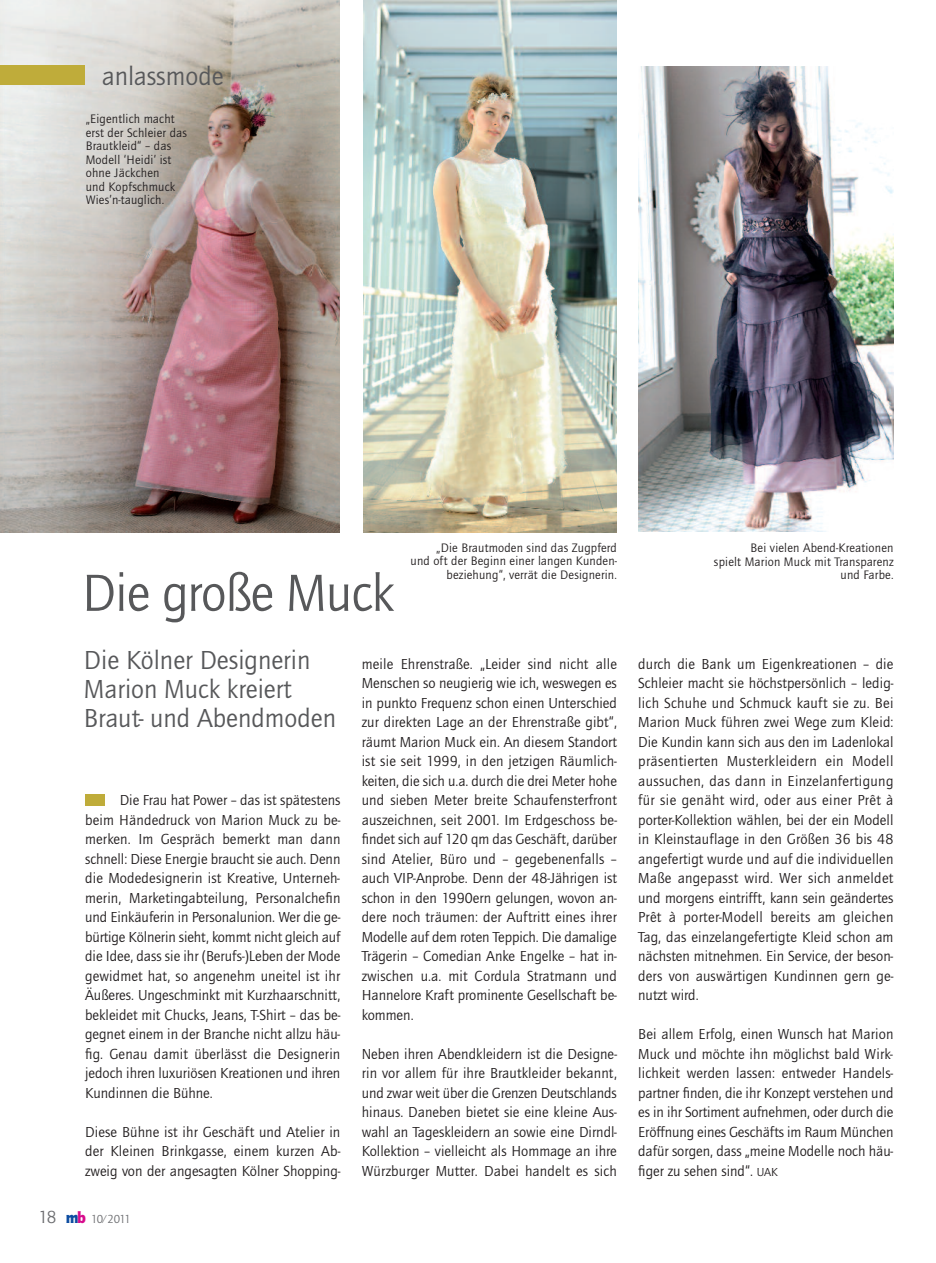
<style>
.page{position:relative;width:936px;height:1263px;background:#fff}
.page>*{position:absolute;margin:0;border:0;box-sizing:border-box;transform-origin:0 0}
.t1{font:54px "Quay Sans ITC Std";letter-spacing:-.015em;color:#57585a}
.t2{font:27px/29.2px "Quay Sans ITC Std";color:#57585a}
.t3{font:15px/19.5px "Quay Sans ITC Std";color:#231f20;text-align:justify}
.t4{font:12.75px/13.5px "Quay Sans ITC Std";letter-spacing:.015em;color:#231f20;text-align:right}
.t5{font:12px "Quay Sans ITC Std";letter-spacing:-.06em;color:#6c6d70}
.s1{font-size:12px}
.s2{font-size:18px}
.s3{font-weight:900;font-size:16.5px;color:#0d4da1}
.s4{font-weight:900;font-size:16.5px;color:#d70b8c}
</style>
<div class="page">
<img style="left:0;top:0;width:340px;height:533px">
<img style="left:363px;top:0;width:254px;height:533px">
<img style="left:638px;top:66px;width:255px;height:465px">
<div style="left:85px;top:794px;width:20px;height:12px;background:#bfac3a"></div>
<div style="left:0;top:66px;width:85px;height:19px;background:#bfac3a"></div>
<h2 class="t2" style="left:102px;top:64px;width:123px">anlassmode</h2>
<p class="t4" style="left:86px;top:113px;width:103px;text-align:left">„Eigentlich macht erst der Schleier das<br>Brautkleid“ – das<br>Modell ‘Heidi’ ist ohne Jäckchen<br>und Kopfschmuck<br>Wies’n-tauglich.</p>
<p class="t4" style="left:410px;top:542px;width:208px">„Die Brautmoden sind das Zugpferd<br>und oft der Beginn einer langen Kunden&shy;beziehung“, verrät die Designerin.</p>
<p class="t4" style="left:714px;top:542px;width:181px">Bei vielen Abend-Kreationen<br>spielt Marion Muck mit Transparenz und Farbe.</p>
<h1 class="t1" style="left:82px;top:575px;width:314px">Die große Muck</h1>
<h2 class="t2" style="left:84px;top:648px;width:254px">Die Kölner Designerin<br>Marion Muck kreiert<br>Braut- und Abendmoden</h2>
<p class="t3" style="left:361px;top:656px;width:257px">meile Ehrenstraße. „Leider sind nicht alle Menschen so neugierig wie ich, weswegen es in punkto Frequenz schon einen Unterschied zur direkten Lage an der Ehrenstraße gibt“, räumt Marion Muck ein. An diesem Standort ist sie seit 1999, in den jetzigen Räumlich&shy;keiten, die sich u.a. durch die drei Meter hohe und sieben Meter breite Schaufensterfront auszeichnen, seit 2001. Im Erdgeschoss be&shy;findet sich auf 120 qm das Geschäft, darüber sind Atelier, Büro und – gegebenenfalls – auch VIP-Anprobe. Denn der 48-Jährigen ist schon in den 1990ern gelungen, wovon an&shy;dere noch träumen: der Auftritt eines ihrer Modelle auf dem roten Teppich. Die damalige Trägerin – Comedian Anke Engelke – hat in&shy;zwischen u.a. mit Cordula Stratmann und Hannelore Kraft prominente Gesellschaft be&shy;kommen.</p>
<p class="t3" style="left:361px;top:1046px;width:257px">Neben ihren Abendkleidern ist die Designe&shy;rin vor allem für ihre Brautkleider bekannt, und zwar weit über die Grenzen Deutschlands hinaus. Daneben bietet sie eine kleine Aus&shy;wahl an Tageskleidern an sowie eine Dirndl-Kollektion – vielleicht als Hommage an ihre Würzburger Mutter. Dabei handelt es sich</p>
<p class="t3" style="left:638px;top:656px;width:257px">durch die Bank um Eigenkreationen – die Schleier macht sie höchstpersönlich – ledig&shy;lich Schuhe und Schmuck kauft sie zu. Bei Marion Muck führen zwei Wege zum Kleid:<br>Die Kundin kann sich aus den im Ladenlokal präsentierten Musterkleidern ein Modell aussuchen, das dann in Einzelanfertigung für sie genäht wird, oder aus einer Prêt à porter-Kollektion wählen, bei der ein Modell in Kleinstauflage in den Größen 36 bis 48 angefertigt wurde und auf die individuellen Maße angepasst wird. Wer sich anmeldet und morgens eintrifft, kann sein geändertes Prêt à porter-Modell bereits am gleichen Tag, das einzelangefertigte Kleid schon am nächsten mitnehmen. Ein Service, der beson&shy;ders von auswärtigen Kundinnen gern ge&shy;nutzt wird.</p>
<p class="t3" style="left:638px;top:1026px;width:257px">Bei allem Erfolg, einen Wunsch hat Marion Muck und möchte ihn möglichst bald Wirk&shy;lichkeit werden lassen: entweder Handels&shy;partner finden, die ihr Konzept verstehen und es in ihr Sortiment aufnehmen, oder durch die Eröffnung eines Geschäfts im Raum München dafür sorgen, dass „meine Modelle noch häu&shy;figer zu sehen sind“. <span class="s1">UAK</span></p>
<p class="t3" style="left:85px;top:792px;width:257px;text-indent:35px">Die Frau hat Power – das ist spätestens beim Händedruck von Marion Muck zu be&shy;merken. Im Gespräch bemerkt man dann schnell: Diese Energie braucht sie auch. Denn die Modedesignerin ist Kreative, Unterneh&shy;merin, Marketingabteilung, Personalchefin und Einkäuferin in Personalunion. Wer die ge&shy;bürtige Kölnerin sieht, kommt nicht gleich auf die Idee, dass sie ihr (Berufs-)Leben der Mode gewidmet hat, so angenehm uneitel ist ihr Äußeres. Ungeschminkt mit Kurzhaarschnitt, bekleidet mit Chucks, Jeans, T-Shirt – das be&shy;gegnet einem in der Branche nicht allzu häu&shy;fig. Genau damit überlässt die Designerin jedoch ihren luxuriösen Kreationen und ihren Kundinnen die Bühne.</p>
<p class="t3" style="left:85px;top:1124px;width:257px">Diese Bühne ist ihr Geschäft und Atelier in der Kleinen Brinkgasse, einem kurzen Ab&shy;zweig von der angesagten Kölner Shopping-</p>
<p class="t5" style="left:38px;top:1215px;width:94px"><span class="s2">18</span> <span class="s3">m</span><span class="s4">b</span> 10⁄2011</p>
</div>
